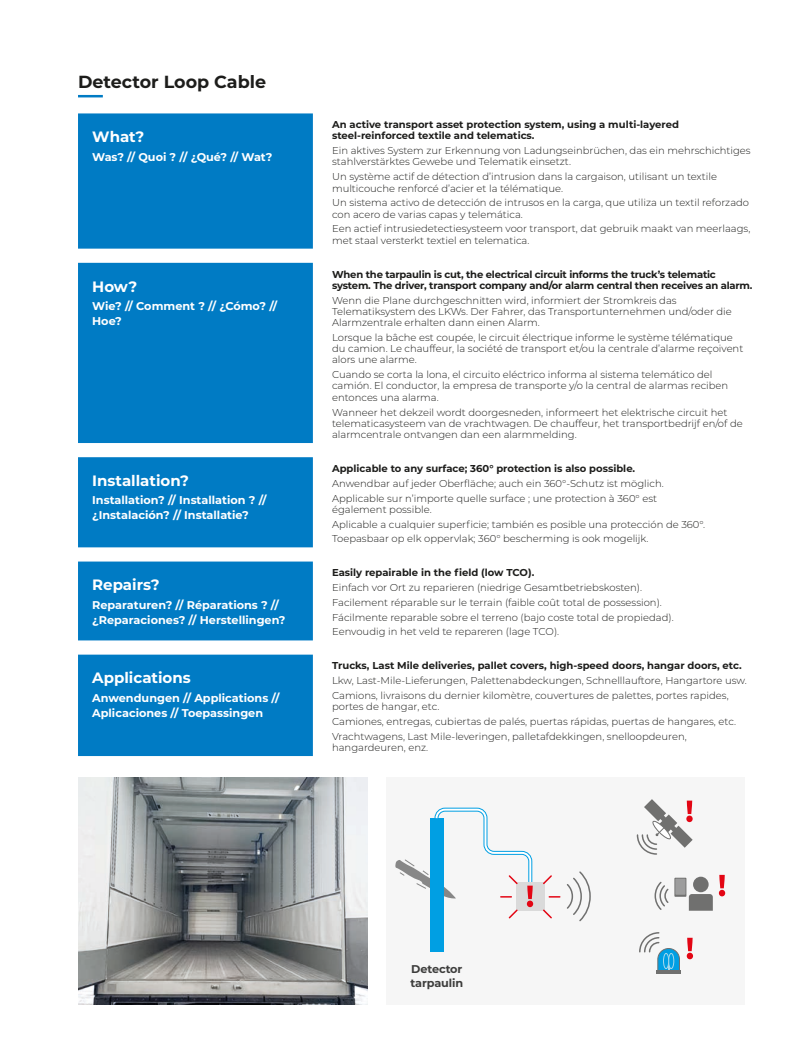
<style>
.page{position:relative;width:798px;height:1053px;background:#fff}
.page>*{position:absolute;margin:0;border:0;box-sizing:border-box;transform-origin:0 0}
.t1{font:700 17.5px "Montserrat";color:#1d1d1b}
.t2{font:700 15px "Montserrat";color:#fff}
.t3{font:700 11.25px/15px "Montserrat";color:#fff}
.t4{font:700 11.25px/13.5px "Montserrat";letter-spacing:-.01em;color:#3d3d3c}
.t5{font:300 10px/11.2px "Montserrat";color:#1d1d1b}
.t6{font:700 10px/11.2px "Montserrat";color:#1d1d1b}
.t7{font:700 10px/11.2px "Montserrat";letter-spacing:-.02em;color:#1d1d1b}
</style>
<div class="page">
<img style="left:78px;top:777px;width:289px;height:227px">
<div style="left:386px;top:777px;width:358px;height:227px;background:#f6f6f6"></div>
<div style="left:429px;top:818px;width:14px;height:133px;background:#009fe3"></div>
<div style="left:515px;top:881px;width:29px;height:29px;background:#dadada"></div>
<svg style="left:718px;top:874px;width:7px;height:22px"></svg>
<svg style="left:686px;top:937px;width:6px;height:22px"></svg>
<svg style="left:541px;top:908px;width:11px;height:11px"></svg>
<svg style="left:395px;top:807px;width:139px;height:112px"></svg>
<svg style="left:541px;top:875px;width:11px;height:10px"></svg>
<svg style="left:566px;top:871px;width:25px;height:51px"></svg>
<svg style="left:654px;top:881px;width:15px;height:29px"></svg>
<svg style="left:636px;top:799px;width:56px;height:56px"></svg>
<svg style="left:674px;top:877px;width:12px;height:19px"></svg>
<div style="left:675px;top:878px;width:10px;height:16px;background:#9d9d9d"></div>
<svg style="left:692px;top:876px;width:16px;height:16px"></svg>
<svg style="left:688px;top:894px;width:24px;height:16px"></svg>
<svg style="left:639px;top:932px;width:40px;height:38px"></svg>
<div style="left:668px;top:953px;width:5px;height:15px;background:#009fe3;border-radius:50%"></div>
<div style="left:668px;top:953px;width:5px;height:15px;border:1px solid #a5d8ec;border-radius:50%"></div>
<div style="left:663px;top:953px;width:5px;height:15px;background:#009fe3;border-radius:50%"></div>
<div style="left:663px;top:953px;width:5px;height:15px;border:1px solid #a5d8ec;border-radius:50%"></div>
<hr style="left:656px;top:970px;width:24px;height:3px;background:#70706f">
<hr style="left:78px;top:95px;width:25px;height:2px;background:#007bc4">
<svg style="left:78px;top:113px;width:235px;height:643px;background:#1686c9"></svg>
<h1 class="t1" style="left:78px;top:69px;width:190px">Detector Loop Cable</h1>
<h2 class="t2" style="left:92px;top:126px;width:54px">What?</h2>
<p class="t3" style="left:92px;top:149px;width:181px">Was? // Quoi ? // ¿Qué? // Wat?</p>
<h2 class="t2" style="left:92px;top:275px;width:47px">How?</h2>
<p class="t3" style="left:92px;top:298px;width:186px">Wie? // Comment ? // ¿Cómo? //<br>Hoe?</p>
<h2 class="t2" style="left:92px;top:469px;width:98px">Installation?</h2>
<p class="t3" style="left:92px;top:492px;width:176px">Installation? // Installation ? // ¿Instalación? // Installatie?</p>
<h2 class="t2" style="left:92px;top:574px;width:69px">Repairs?</h2>
<p class="t3" style="left:92px;top:596px;width:195px">Reparaturen? // Réparations ? // ¿Reparaciones? // Herstellingen?</p>
<h2 class="t2" style="left:92px;top:667px;width:100px">Applications</h2>
<p class="t3" style="left:92px;top:689px;width:189px">Anwendungen // Applications //<br>Aplicaciones // Toepassingen</p>
<p class="t6" style="left:332px;top:118px;width:348px">An active transport asset protection system, using a multi-layered steel-reinforced textile and telematics.</p>
<p class="t5" style="left:332px;top:145px;width:420px">Ein aktives System zur Erkennung von Ladungseinbrüchen, das ein mehrschichtiges stahlverstärktes Gewebe und Telematik einsetzt.</p>
<p class="t5" style="left:332px;top:171px;width:386px">Un système actif de détection d’intrusion dans la cargaison, utilisant un textile multicouche renforcé d’acier et la télématique.</p>
<p class="t5" style="left:332px;top:197px;width:418px">Un sistema activo de detección de intrusos en la carga, que utiliza un textil reforzado con acero de varias capas y telemática.</p>
<p class="t5" style="left:332px;top:223px;width:419px">Een actief intrusiedetectiesysteem voor transport, dat gebruik maakt van meerlaags, met staal versterkt textiel en telematica.</p>
<p class="t7" style="left:332px;top:268px;width:422px">When the tarpaulin is cut, the electrical circuit informs the truck’s telematic system. The driver, transport company and/or alarm central then receives an alarm.</p>
<p class="t5" style="left:332px;top:294px;width:401px">Wenn die Plane durchgeschnitten wird, informiert der Stromkreis das<br>Telematiksystem des LKWs. Der Fahrer, das Transportunternehmen und/oder die<br>Alarmzentrale erhalten dann einen Alarm.</p>
<p class="t5" style="left:332px;top:331px;width:412px">Lorsque la bâche est coupée, le circuit électrique informe le système télématique du camion. Le chauffeur, la société de transport et/ou la centrale d’alarme reçoivent alors une alarme.</p>
<p class="t5" style="left:332px;top:368px;width:397px">Cuando se corta la lona, el circuito eléctrico informa al sistema telemático del camión. El conductor, la empresa de transporte y/o la central de alarmas reciben entonces una alarma.</p>
<p class="t5" style="left:332px;top:406px;width:412px">Wanneer het dekzeil wordt doorgesneden, informeert het elektrische circuit het telematicasysteem van de vrachtwagen. De chauffeur, het transportbedrijf en/of de alarmcentrale ontvangen dan een alarmmelding.</p>
<p class="t6" style="left:332px;top:462px;width:304px">Applicable to any surface; 360° protection is also possible.</p>
<p class="t5" style="left:332px;top:475px;width:333px;line-height:14.8px">Anwendbar auf jeder Oberfläche; auch ein 360°-Schutz ist möglich.<br>Applicable sur n’importe quelle surface ; une protection à 360° est</p>
<p class="t5" style="left:332px;top:501px;width:374px;line-height:14.8px">également possible.<br>Aplicable a cualquier superficie; también es posible una protección de 360°.<br>Toepasbaar op elk oppervlak; 360° bescherming is ook mogelijk.</p>
<p class="t6" style="left:332px;top:566px;width:204px">Easily repairable in the field (low TCO).</p>
<p class="t5" style="left:332px;top:579px;width:343px;line-height:14.8px">Einfach vor Ort zu reparieren (niedrige Gesamtbetriebskosten).<br>Facilement réparable sur le terrain (faible coût total de possession).<br>Fácilmente reparable sobre el terreno (bajo coste total de propiedad).<br>Eenvoudig in het veld te repareren (lage TCO).</p>
<p class="t6" style="left:332px;top:659px;width:411px">Trucks, Last Mile deliveries, pallet covers, high-speed doors, hangar doors, etc.</p>
<p class="t5" style="left:332px;top:672px;width:416px;line-height:14.8px">Lkw, Last-Mile-Lieferungen, Palettenabdeckungen, Schnelllauftore, Hangartore usw.<br>Camions, livraisons du dernier kilomètre, couvertures de palettes, portes rapides,</p>
<p class="t5" style="left:332px;top:699px;width:405px;line-height:14.8px">portes de hangar, etc.<br>Camiones, entregas, cubiertas de palés, puertas rápidas, puertas de hangares, etc.<br>Vrachtwagens, Last Mile-leveringen, palletafdekkingen, snelloopdeuren,</p>
<p class="t5" style="left:332px;top:741px;width:97px">hangardeuren, enz.</p>
<p class="t4" style="left:410px;top:962px;width:54px">Detector tarpaulin</p>
</div>
